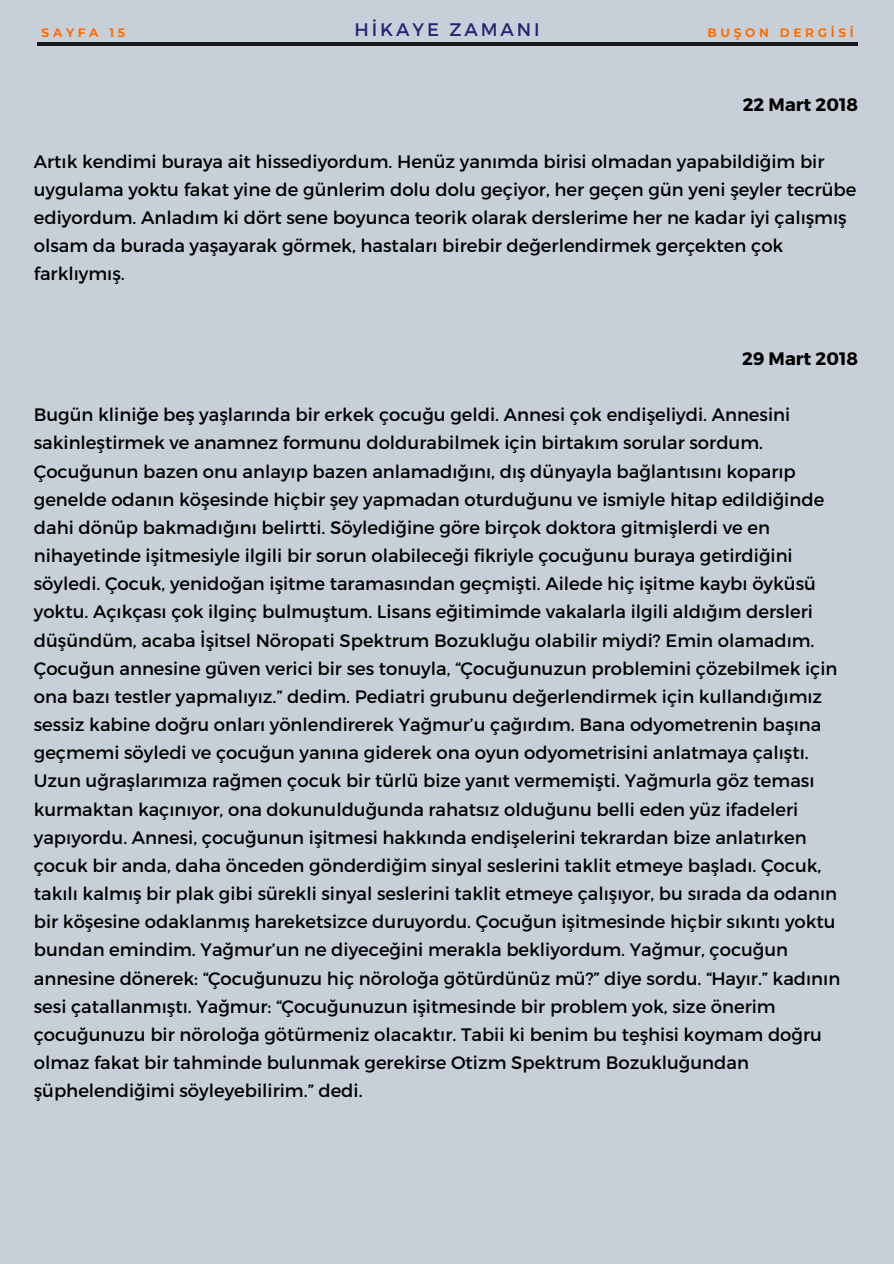
<style>
.page{position:relative;width:894px;height:1264px;background:#fff}
.page>*{position:absolute;margin:0;border:0;box-sizing:border-box;transform-origin:0 0}
.t1{font:18.15px "Montserrat";letter-spacing:.16em;color:#282175}
.t2{font:18px/28.2px "Montserrat";color:#000}
.t3{font:700 18px "Montserrat";color:#000}
.t4{font:700 12.15px "Montserrat";letter-spacing:.3em;color:#ff6c00}
</style>
<div class="page">
<div style="left:0;top:0;width:893px;height:1263px;background:#c7d0d8"></div>
<svg style="left:54px;top:42px;width:786px;height:1px"></svg>
<hr style="left:37px;top:43px;width:820px;height:3px;background:#181818">
<p class="t4" style="left:42px;top:25px;width:85px">SAYFA 15</p>
<p class="t1" style="left:354px;top:18px;width:187px">HİKAYE ZAMANI</p>
<p class="t4" style="left:707px;top:25px;width:148px">BUŞON DERGİSİ</p>
<p class="t3" style="left:742px;top:93px;width:117px">22 Mart 2018</p>
<p class="t2" style="left:34px;top:146px;width:824px">Artık kendimi buraya ait hissediyordum. Henüz yanımda birisi olmadan yapabildiğim bir uygulama yoktu fakat yine de günlerim dolu dolu geçiyor, her geçen gün yeni şeyler tecrübe ediyordum. Anladım ki dört sene boyunca teorik olarak derslerime her ne kadar iyi çalışmış olsam da burada yaşayarak görmek, hastaları birebir değerlendirmek gerçekten çok farklıymış.</p>
<p class="t3" style="left:742px;top:347px;width:117px">29 Mart 2018</p>
<p class="t2" style="left:34px;top:400px;width:807px">Bugün kliniğe beş yaşlarında bir erkek çocuğu geldi. Annesi çok endişeliydi. Annesini sakinleştirmek ve anamnez formunu doldurabilmek için birtakım sorular sordum.<br>Çocuğunun bazen onu anlayıp bazen anlamadığını, dış dünyayla bağlantısını koparıp genelde odanın köşesinde hiçbir şey yapmadan oturduğunu ve ismiyle hitap edildiğinde dahi dönüp bakmadığını belirtti. Söylediğine göre birçok doktora gitmişlerdi ve en nihayetinde işitmesiyle ilgili bir sorun olabileceği fikriyle çocuğunu buraya getirdiğini söyledi. Çocuk, yenidoğan işitme taramasından geçmişti. Ailede hiç işitme kaybı öyküsü yoktu. Açıkçası çok ilginç bulmuştum. Lisans eğitimimde vakalarla ilgili aldığım dersleri düşündüm, acaba İşitsel Nöropati Spektrum Bozukluğu olabilir miydi? Emin olamadım.<br>Çocuğun annesine güven verici bir ses tonuyla, “Çocuğunuzun problemini çözebilmek için ona bazı testler yapmalıyız.” dedim. Pediatri grubunu değerlendirmek için kullandığımız sessiz kabine doğru onları yönlendirerek Yağmur’u çağırdım. Bana odyometrenin başına geçmemi söyledi ve çocuğun yanına giderek ona oyun odyometrisini anlatmaya çalıştı.<br>Uzun uğraşlarımıza rağmen çocuk bir türlü bize yanıt vermemişti. Yağmurla göz teması kurmaktan kaçınıyor, ona dokunulduğunda rahatsız olduğunu belli eden yüz ifadeleri yapıyordu. Annesi, çocuğunun işitmesi hakkında endişelerini tekrardan bize anlatırken çocuk bir anda, daha önceden gönderdiğim sinyal seslerini taklit etmeye başladı. Çocuk, takılı kalmış bir plak gibi sürekli sinyal seslerini taklit etmeye çalışıyor, bu sırada da odanın bir köşesine odaklanmış hareketsizce duruyordu. Çocuğun işitmesinde hiçbir sıkıntı yoktu bundan emindim. Yağmur’un ne diyeceğini merakla bekliyordum. Yağmur, çocuğun annesine dönerek: “Çocuğunuzu hiç nöroloğa götürdünüz mü?” diye sordu. “Hayır.” kadının sesi çatallanmıştı. Yağmur: “Çocuğunuzun işitmesinde bir problem yok, size önerim çocuğunuzu bir nöroloğa götürmeniz olacaktır. Tabii ki benim bu teşhisi koymam doğru olmaz fakat bir tahminde bulunmak gerekirse Otizm Spektrum Bozukluğundan şüphelendiğimi söyleyebilirim.” dedi.</p>
</div>
